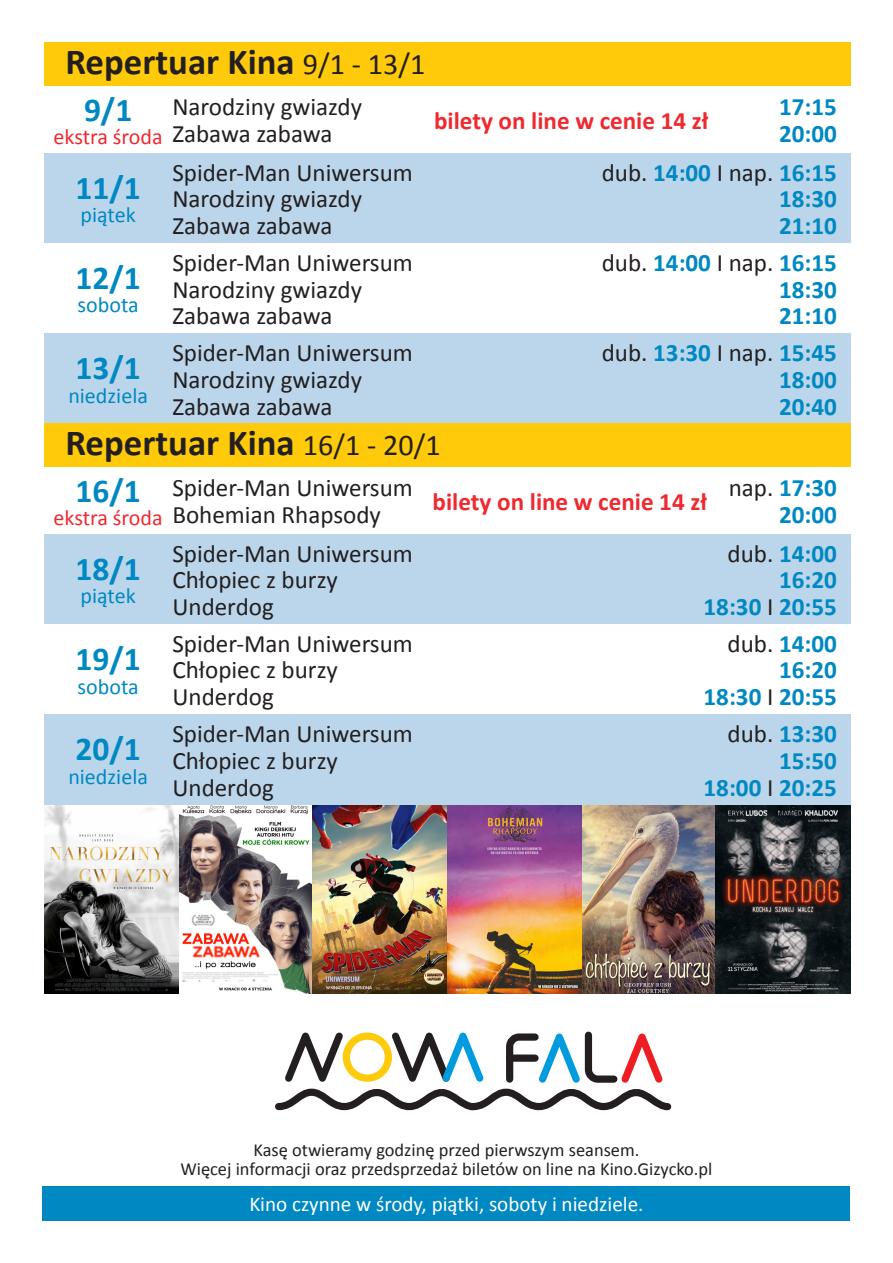
<style>
.page{position:relative;width:893px;height:1263px;background:#fff}
.page>*{position:absolute;margin:0;border:0;box-sizing:border-box;transform-origin:0 0}
.t1{font:700 36.75px "Calibri";color:#231f20}
.t2{font:700 33.45px "Calibri";color:#0088c2}
.t3{font:25.05px "Calibri";color:#231f20}
.t4{font:700 25.05px "Calibri";color:#0088c2}
.t5{font:700 25.05px "Calibri";color:#ee2a30}
.t6{font:22.05px "Calibri";color:#0088c2}
.t7{font:22.05px "Calibri";color:#ee2a30}
.t8{font:21.15px "Calibri";color:#fff}
.t9{font:18.45px "Calibri";color:#231f20}
.s1{font-weight:400;font-size:30.15px}
.s2{font-weight:400;color:#231f20}
</style>
<div class="page">
<div style="left:43px;top:1186px;width:807px;height:34px;background:#0088c2"></div>
<svg style="left:275px;top:1031px;width:397px;height:80px"></svg>
<img style="left:44px;top:804px;width:806px;height:190px">
<div style="left:44px;top:43px;width:806px;height:43px;background:#feca0a"></div>
<div style="left:44px;top:153px;width:806px;height:90px;background:#bbd6eb"></div>
<div style="left:44px;top:333px;width:806px;height:90px;background:#bbd6eb"></div>
<div style="left:44px;top:423px;width:806px;height:44px;background:#feca0a"></div>
<div style="left:44px;top:534px;width:806px;height:90px;background:#bbd6eb"></div>
<div style="left:44px;top:714px;width:806px;height:90px;background:#bbd6eb"></div>
<p class="t1" style="left:65px;top:39px;width:361px">Repertuar Kina <span class="s1">9/1 - 13/1</span></p>
<p class="t2" style="left:84px;top:89px;width:50px">9/1</p>
<p class="t7" style="left:54px;top:123px;width:111px">ekstra środa</p>
<p class="t2" style="left:76px;top:167px;width:67px">11/1</p>
<p class="t6" style="left:81px;top:201px;width:57px">piątek</p>
<p class="t2" style="left:76px;top:257px;width:67px">12/1</p>
<p class="t6" style="left:78px;top:291px;width:63px">sobota</p>
<p class="t2" style="left:76px;top:347px;width:67px">13/1</p>
<p class="t6" style="left:68px;top:382px;width:81px">niedziela</p>
<p class="t3" style="left:172px;top:92px;width:191px">Narodziny gwiazdy</p>
<p class="t4" style="left:779px;top:92px;width:59px">17:15</p>
<p class="t3" style="left:172px;top:118px;width:162px">Zabawa zabawa</p>
<p class="t4" style="left:779px;top:118px;width:59px">20:00</p>
<p class="t5" style="left:434px;top:105px;width:276px">bilety on line w cenie 14 zł</p>
<p class="t3" style="left:172px;top:157px;width:242px">Spider-Man Uniwersum</p>
<p class="t4" style="left:602px;top:157px;width:237px"><span class="s2">dub.</span> 14:00 <span class="s2">I nap.</span> 16:15</p>
<p class="t3" style="left:172px;top:184px;width:191px">Narodziny gwiazdy</p>
<p class="t4" style="left:779px;top:184px;width:59px">18:30</p>
<p class="t3" style="left:172px;top:210px;width:162px">Zabawa zabawa</p>
<p class="t4" style="left:779px;top:210px;width:59px">21:10</p>
<p class="t3" style="left:172px;top:247px;width:242px">Spider-Man Uniwersum</p>
<p class="t4" style="left:602px;top:247px;width:237px"><span class="s2">dub.</span> 14:00 <span class="s2">I nap.</span> 16:15</p>
<p class="t3" style="left:172px;top:274px;width:191px">Narodziny gwiazdy</p>
<p class="t4" style="left:779px;top:274px;width:59px">18:30</p>
<p class="t3" style="left:172px;top:300px;width:162px">Zabawa zabawa</p>
<p class="t4" style="left:779px;top:300px;width:59px">21:10</p>
<p class="t3" style="left:172px;top:337px;width:242px">Spider-Man Uniwersum</p>
<p class="t4" style="left:602px;top:337px;width:237px"><span class="s2">dub.</span> 13:30 <span class="s2">I nap.</span> 15:45</p>
<p class="t3" style="left:172px;top:364px;width:191px">Narodziny gwiazdy</p>
<p class="t4" style="left:779px;top:364px;width:59px">18:00</p>
<p class="t3" style="left:172px;top:391px;width:162px">Zabawa zabawa</p>
<p class="t4" style="left:779px;top:391px;width:59px">20:40</p>
<p class="t1" style="left:65px;top:420px;width:377px">Repertuar Kina <span class="s1">16/1 - 20/1</span></p>
<p class="t2" style="left:76px;top:470px;width:67px">16/1</p>
<p class="t7" style="left:54px;top:504px;width:111px">ekstra środa</p>
<p class="t2" style="left:76px;top:548px;width:67px">18/1</p>
<p class="t6" style="left:81px;top:582px;width:57px">piątek</p>
<p class="t2" style="left:76px;top:638px;width:67px">19/1</p>
<p class="t6" style="left:78px;top:673px;width:63px">sobota</p>
<p class="t2" style="left:76px;top:728px;width:67px">20/1</p>
<p class="t6" style="left:68px;top:763px;width:81px">niedziela</p>
<p class="t3" style="left:172px;top:473px;width:242px">Spider-Man Uniwersum</p>
<p class="t4" style="left:729px;top:473px;width:110px"><span class="s2">nap.</span> 17:30</p>
<p class="t3" style="left:172px;top:499px;width:210px">Bohemian Rhapsody</p>
<p class="t4" style="left:779px;top:499px;width:59px">20:00</p>
<p class="t5" style="left:433px;top:486px;width:276px">bilety on line w cenie 14 zł</p>
<p class="t3" style="left:172px;top:538px;width:242px">Spider-Man Uniwersum</p>
<p class="t4" style="left:727px;top:538px;width:111px"><span class="s2">dub.</span> 14:00</p>
<p class="t3" style="left:172px;top:564px;width:167px">Chłopiec z burzy</p>
<p class="t4" style="left:779px;top:564px;width:59px">16:20</p>
<p class="t3" style="left:172px;top:591px;width:103px">Underdog</p>
<p class="t4" style="left:704px;top:591px;width:135px">18:30 <span class="s2">I</span> 20:55</p>
<p class="t3" style="left:172px;top:628px;width:242px">Spider-Man Uniwersum</p>
<p class="t4" style="left:727px;top:628px;width:111px"><span class="s2">dub.</span> 14:00</p>
<p class="t3" style="left:172px;top:654px;width:167px">Chłopiec z burzy</p>
<p class="t4" style="left:779px;top:654px;width:59px">16:20</p>
<p class="t3" style="left:172px;top:681px;width:103px">Underdog</p>
<p class="t4" style="left:704px;top:681px;width:135px">18:30 <span class="s2">I</span> 20:55</p>
<p class="t3" style="left:172px;top:718px;width:242px">Spider-Man Uniwersum</p>
<p class="t4" style="left:727px;top:718px;width:111px"><span class="s2">dub.</span> 13:30</p>
<p class="t3" style="left:172px;top:745px;width:167px">Chłopiec z burzy</p>
<p class="t4" style="left:779px;top:745px;width:59px">15:50</p>
<p class="t3" style="left:172px;top:772px;width:103px">Underdog</p>
<p class="t4" style="left:704px;top:772px;width:135px">18:00 <span class="s2">I</span> 20:25</p>
<p class="t9" style="left:253px;top:1139px;width:387px">Kasę otwieramy godzinę przed pierwszym seansem.</p>
<p class="t9" style="left:180px;top:1157px;width:534px">Więcej informacji oraz przedsprzedaż biletów on line na Kino.Gizycko.pl</p>
<p class="t8" style="left:249px;top:1191px;width:396px">Kino czynne w środy, piątki, soboty i niedziele.</p>
</div>
